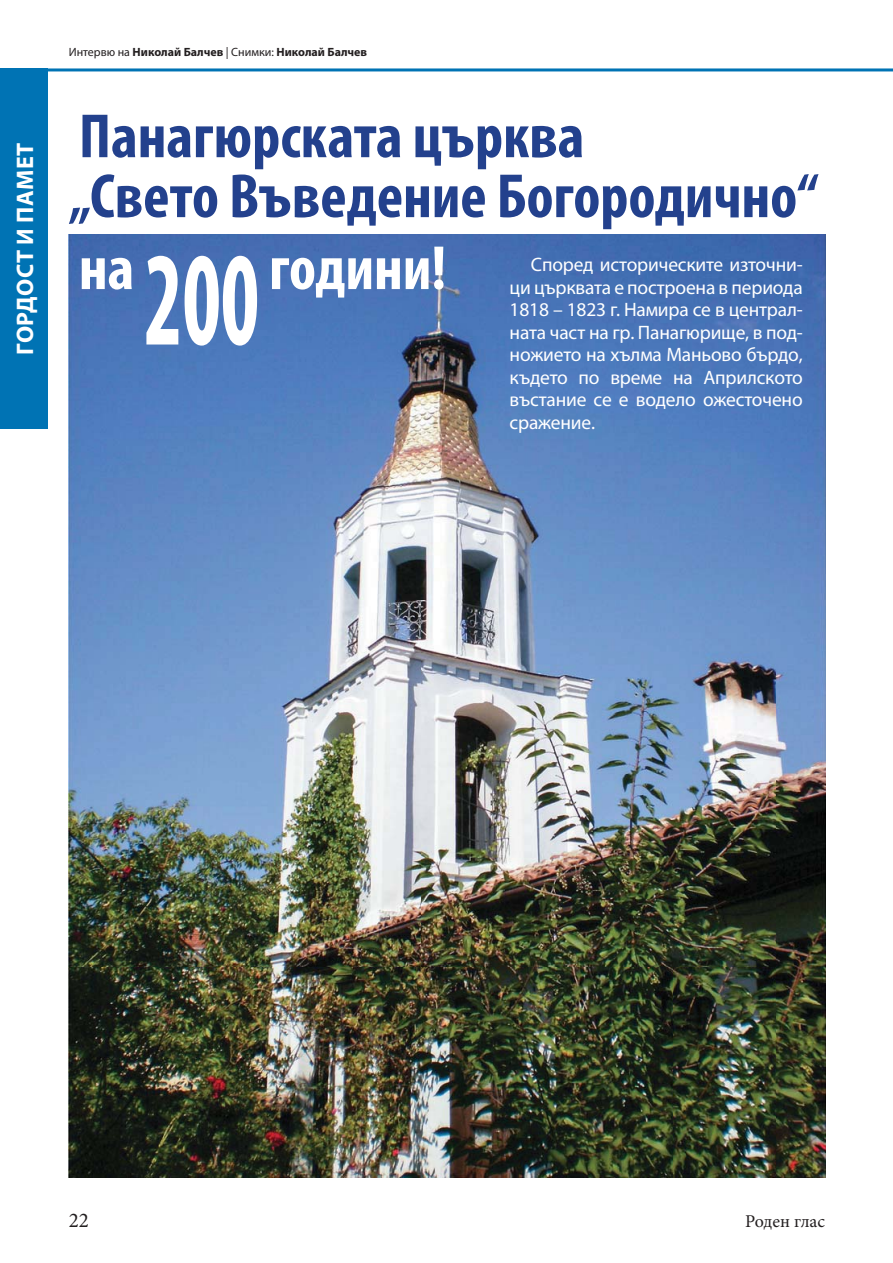
<style>
.page{position:relative;width:893px;height:1263px;background:#fff}
.page>*{position:absolute;margin:0;border:0;box-sizing:border-box;transform-origin:0 0}
.t1{font:700 condensed 63px/60px "Myriad Pro";color:#23418d}
.t2{font:700 condensed 63px "Myriad Pro";color:#fff}
.t3{font:700 24px "Myriad Pro";letter-spacing:.02em;color:#fff}
.t4{font:21px "Minion Pro";color:#231f20}
.t5{font:19.5px/22.5px "Myriad Pro";letter-spacing:-.01em;color:#fff;text-align:justify}
.t6{font:18px "Minion Pro";letter-spacing:-.005em;color:#231f20}
.t7{font:700 12px "Myriad Pro";color:#231f20}
.s1{font-weight:400}
.s2{font-size:134.85px}
</style>
<div class="page">
<img style="left:69px;top:235px;width:756px;height:942px">
<div style="left:0;top:69px;width:48px;height:360px;background:#0073b4"></div>
<hr style="left:0;top:68px;width:893px;height:3px;background:#0073b4">
<p class="t3" style="left:11px;top:355px;width:214px;rotate:-90deg">ГОРДОСТ И ПАМЕТ</p>
<p class="t7" style="left:69px;top:45px;width:300px"><span class="s1">Интервю на</span> Николай Балчев <span class="s1">| Снимки:</span> Николай Балчев</p>
<h1 class="t1" style="left:69px;top:105px;width:751px">Панагюрската църква<br>„Свето Въведение Богородично“</h1>
<h1 class="t2" style="left:79px;top:230px;width:369px">на <span class="s2">200</span> години!</h1>
<p class="t5" style="left:510px;top:253px;width:295px;text-indent:21px">Според историческите източни&shy;ци църквата е построена в периода 1818 – 1823 г. Намира се в централ&shy;ната част на гр. Панагюрище, в под&shy;ножието на хълма Маньово бърдо, където по време на Априлското въстание се е водело ожесточено сражение.</p>
<p class="t4" style="left:69px;top:1208px;width:22px">22</p>
<p class="t6" style="left:745px;top:1211px;width:81px">Роден глас</p>
</div>
